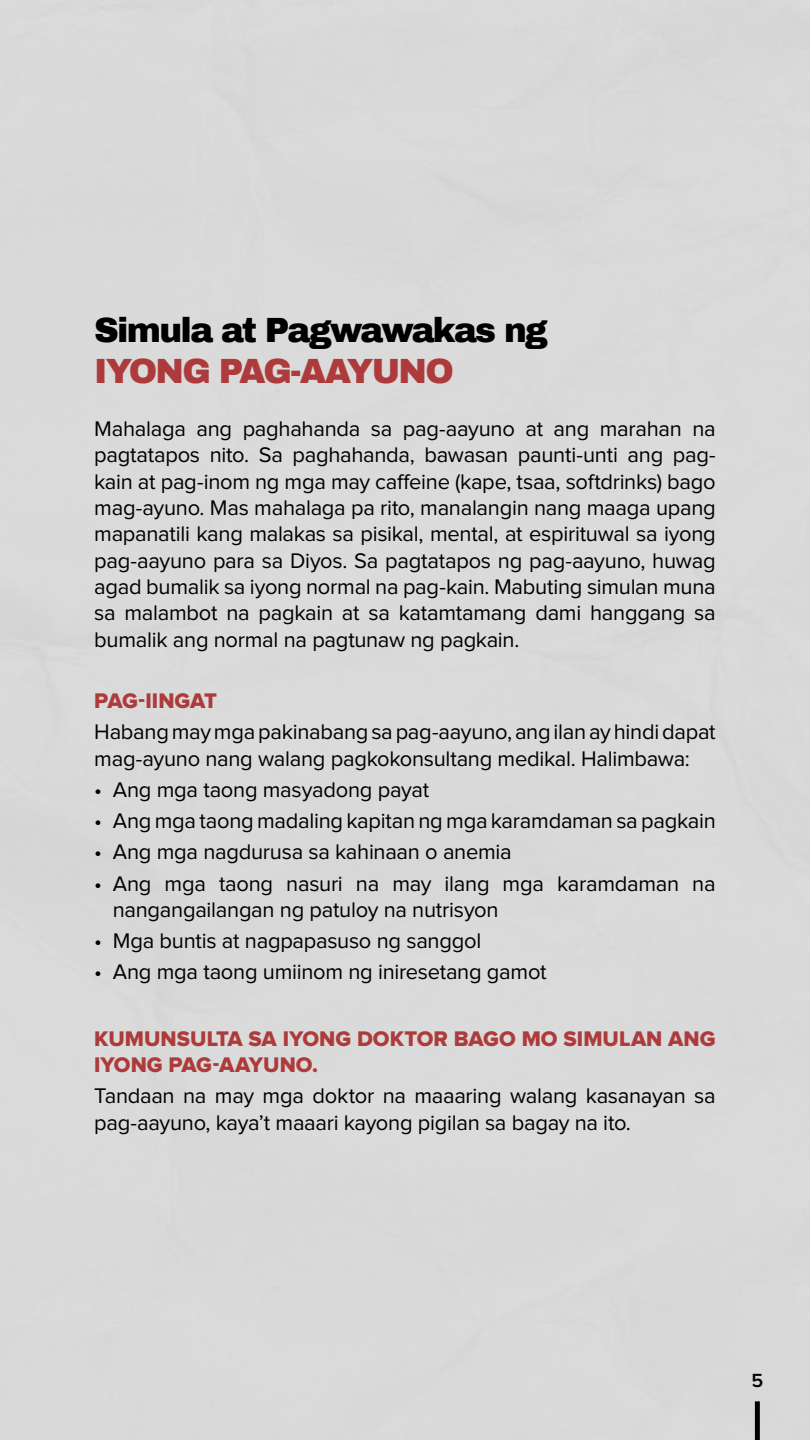
<style>
.page{position:relative;width:810px;height:1440px;background:#fff}
.page>*{position:absolute;margin:0;border:0;box-sizing:border-box;transform-origin:0 0}
.t1{font:900 34.28px "Archivo";letter-spacing:-.05em;color:#000}
.t2{font:900 34.28px "Archivo";letter-spacing:-.05em;color:#ae3b3b}
.t3{font:21.9px/26.3px "Proxima Nova";letter-spacing:-.015em;color:#000}
.t4{font:21.9px/26.3px "Proxima Nova Extrabld";color:#ae3b3b}
.t5{font:600 19.73px "Proxima Nova";color:#000}
</style>
<div class="page">
<div style="left:755px;top:1401px;width:5px;height:39px;background:#000"></div>
<h1 class="t1" style="left:94px;top:309px;width:455px">Simula at Pagwawakas ng</h1>
<h1 class="t2" style="left:94px;top:350px;width:361px">IYONG PAG-AAYUNO</h1>
<p class="t3" style="left:94px;top:417px;width:623px;text-align:justify">Mahalaga ang paghahanda sa pag-aayuno at ang marahan na pagtatapos nito. Sa paghahanda, bawasan paunti-unti ang pag&shy;kain at pag-inom ng mga may caffeine (kape, tsaa, softdrinks) bago mag-ayuno. Mas mahalaga pa rito, manalangin nang maaga upang mapanatili kang malakas sa pisikal, mental, at espirituwal sa iyong pag-aayuno para sa Diyos. Sa pagtatapos ng pag-aayuno, huwag agad bumalik sa iyong normal na pag-kain. Mabuting simulan muna sa malambot na pagkain at sa katamtamang dami hanggang sa bumalik ang normal na pagtunaw ng pagkain.</p>
<p class="t4" style="left:94px;top:689px;width:124px">PAG-IINGAT</p>
<p class="t3" style="left:94px;top:720px;width:623px">Habang may mga pakinabang sa pag-aayuno, ang ilan ay hindi dapat mag-ayuno nang walang pagkokonsultang medikal. Halimbawa:</p>
<p class="t3" style="left:94px;top:777px;width:337px">• Ang mga taong masyadong payat</p>
<p class="t3" style="left:94px;top:809px;width:623px">• Ang mga taong madaling kapitan ng mga karamdaman sa pagkain</p>
<p class="t3" style="left:94px;top:840px;width:419px">• Ang mga nagdurusa sa kahinaan o anemia</p>
<p class="t3" style="left:113px;top:871px;width:604px;text-indent:-19px">• Ang mga taong nasuri na may ilang mga karamdaman na nangangailangan ng patuloy na nutrisyon</p>
<p class="t3" style="left:94px;top:929px;width:389px">• Mga buntis at nagpapasuso ng sanggol</p>
<p class="t3" style="left:94px;top:960px;width:454px">• Ang mga taong umiinom ng iniresetang gamot</p>
<p class="t4" style="left:94px;top:1026px;width:623px">KUMUNSULTA SA IYONG DOKTOR BAGO MO SIMULAN ANG<br>IYONG PAG-AAYUNO.</p>
<p class="t3" style="left:94px;top:1084px;width:623px">Tandaan na may mga doktor na maaaring walang kasanayan sa pag-aayuno, kaya’t maaari kayong pigilan sa bagay na ito.</p>
<p class="t5" style="left:751px;top:1372px;width:13px">5</p>
</div>
